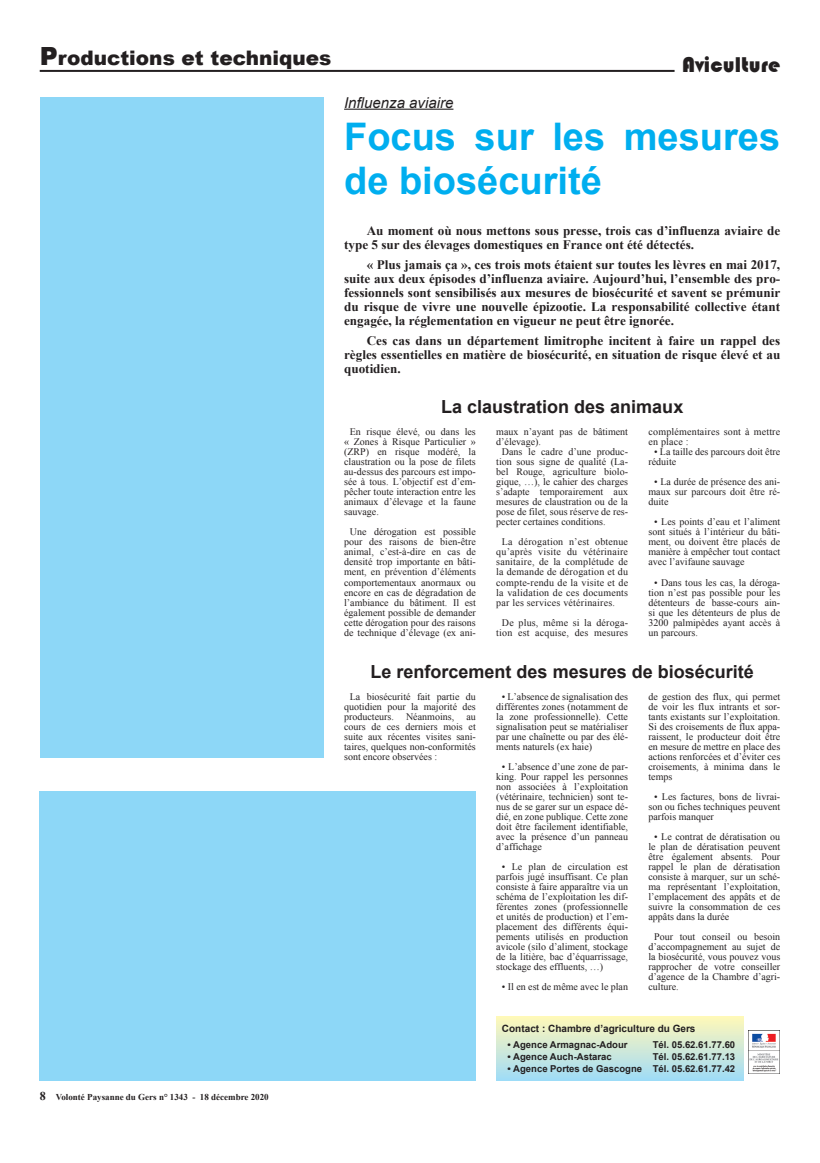
<style>
.page{position:relative;width:820px;height:1163px;background:#fff}
.page>*{position:absolute;margin:0;border:0;box-sizing:border-box;transform-origin:0 0}
.t1{font:700 38px/44px "Arial";color:#00aeef}
.t2{font:22px "Bauhaus 93";letter-spacing:.005em;color:#231f20}
.t3{font:900 20px "Arial";color:#231f20}
.t4{font:700 18px "Arial";color:#231f20}
.t5{font:italic 15px "Arial";color:#231f20}
.t6{font:700 13px/14px "Times New Roman";color:#231f20;text-align:justify}
.t7{font:10px/10px "Times New Roman";color:#231f20;text-align:justify}
.t8{font:10px/10px "Times New Roman";letter-spacing:.02em;color:#231f20;text-align:center}
.t9{font:700 10px "Arial";color:#231f20}
.t10{font:700 9.5px "Arial";color:#231f20}
.t11{font:700 9px "Times New Roman";color:#231f20}
.s1{font-size:25px}
.s2{font-size:12px}
</style>
<div class="page">
<hr style="left:40px;top:70px;width:634px;height:2px;background:#231f20">
<hr style="left:344px;top:109px;width:109px;height:1px;background:#231f20">
<div style="left:40px;top:791px;width:435px;height:289px;background:#8dd7f7"></div>
<img style="left:748px;top:1030px;width:31px;height:42px">
<div style="left:496px;top:1016px;width:247px;height:64px;background:linear-gradient(to bottom,#fff8b8,#a3dcf5)"></div>
<div style="left:40px;top:97px;width:283px;height:660px;background:#8dd7f7"></div>
<h3 class="t3" style="left:40px;top:43px;width:293px"><span class="s1">P</span>roductions et techniques</h3>
<h2 class="t2" style="left:682px;top:52px;width:99px">Aviculture</h2>
<h3 class="t5" style="left:344px;top:93px;width:111px">Influenza aviaire</h3>
<h1 class="t1" style="left:344px;top:115px;width:437px">Focus sur les mesures de biosécurité</h1>
<h3 class="t6" style="left:344px;top:223px;width:437px;text-indent:23px">Au moment où nous mettons sous presse, trois cas d’influenza aviaire de type 5 sur des élevages domestiques en France ont été détectés.</h3>
<p class="t6" style="left:344px;top:257px;width:437px;text-indent:23px">« Plus jamais ça », ces trois mots étaient sur toutes les lèvres en mai 2017, suite aux deux épisodes d’influenza aviaire. Aujourd’hui, l’ensemble des pro&shy;fessionnels sont sensibilisés aux mesures de biosécurité et savent se prémunir du risque de vivre une nouvelle épizootie. La responsabilité collective étant engagée, la réglementation en vigueur ne peut être ignorée.</p>
<h3 class="t6" style="left:344px;top:333px;width:437px;text-indent:23px">Ces cas dans un département limitrophe incitent à faire un rappel des règles essentielles en matière de biosécurité, en situation de risque élevé et au quotidien.</h3>
<h3 class="t4" style="left:441px;top:394px;width:244px">La claustration des animaux</h3>
<p class="t7" style="left:344px;top:427px;width:133px;text-indent:6px">En risque élevé, ou dans les « Zones à Risque Particulier » (ZRP) en risque modéré, la claustration ou la pose de filets au-dessus des parcours est impo&shy;sée à tous. L’objectif est d’em&shy;pêcher toute interaction entre les animaux d’élevage et la faune sauvage.</p>
<p class="t7" style="left:344px;top:527px;width:133px;text-align:center">Une dérogation est possible pour des raisons de bien-être animal, c’est-à-dire en cas de densité trop importante en bâti&shy;ment, en prévention d’éléments comportementaux anormaux ou encore en cas de dégradation de l’ambiance du bâtiment. Il est également possible de demander cette dérogation pour des raisons de technique d’élevage (ex ani-</p>
<p class="t8" style="left:648px;top:427px;width:133px;text-align:left">complémentaires sont à mettre en place :</p>
<p class="t7" style="left:648px;top:447px;width:133px;text-indent:6px">• La taille des parcours doit être réduite</p>
<p class="t7" style="left:648px;top:477px;width:133px;text-indent:6px">• La durée de présence des ani&shy;maux sur parcours doit être ré&shy;duite</p>
<p class="t7" style="left:648px;top:517px;width:133px;text-indent:6px">• Les points d’eau et l’aliment sont situés à l’intérieur du bâti&shy;ment, ou doivent être placés de manière à empêcher tout contact avec l’avifaune sauvage</p>
<p class="t7" style="left:648px;top:577px;width:133px;text-indent:6px">• Dans tous les cas, la déroga&shy;tion n’est pas possible pour les détenteurs de basse-cours ain&shy;si que les détenteurs de plus de 3200 palmipèdes ayant accès à un parcours.</p>
<h3 class="t4" style="left:370px;top:659px;width:385px">Le renforcement des mesures de biosécurité</h3>
<p class="t7" style="left:344px;top:691px;width:133px;text-indent:6px">La biosécurité fait partie du quotidien pour la majorité des producteurs. Néanmoins, au cours de ces derniers mois et suite aux récentes visites sani&shy;taires, quelques non-conformités sont encore observées :</p>
<p class="t7" style="left:496px;top:691px;width:133px;text-indent:6px">• L’absence de signalisation des différentes zones (notamment de la zone professionnelle). Cette signalisation peut se matérialiser par une chaînette ou par des élé&shy;ments naturels (ex haie)</p>
<p class="t7" style="left:496px;top:761px;width:133px;text-indent:6px">• L’absence d’une zone de par&shy;king. Pour rappel les personnes non associées à l’exploitation (vétérinaire, technicien) sont te&shy;nus de se garer sur un espace dé&shy;dié, en zone publique. Cette zone doit être facilement identifiable, avec la présence d’un panneau d’affichage</p>
<p class="t7" style="left:496px;top:861px;width:133px;text-indent:6px">• Le plan de circulation est parfois jugé insuffisant. Ce plan consiste à faire apparaître via un schéma de l’exploitation les dif&shy;férentes zones (professionnelle et unités de production) et l’em&shy;placement des différents équi&shy;pements utilisés en production avicole (silo d’aliment, stockage de la litière, bac d’équarrissage, stockage des effluents, …)</p>
<p class="t7" style="left:502px;top:981px;width:127px">• Il en est de même avec le plan</p>
<p class="t7" style="left:496px;top:427px;width:133px">maux n’ayant pas de bâtiment</p>
<p class="t7" style="left:496px;top:437px;width:46px">d’élevage).</p>
<p class="t7" style="left:502px;top:447px;width:127px">Dans le cadre d’une produc-</p>
<p class="t7" style="left:496px;top:457px;width:133px">tion sous signe de qualité (La-</p>
<p class="t7" style="left:496px;top:467px;width:133px">bel Rouge, agriculture biolo-</p>
<p class="t7" style="left:496px;top:477px;width:133px">gique, …), le cahier des charges</p>
<p class="t7" style="left:496px;top:487px;width:133px">s’adapte temporairement aux</p>
<p class="t7" style="left:496px;top:497px;width:133px">mesures de claustration ou de la</p>
<p class="t7" style="left:496px;top:507px;width:133px">pose de filet, sous réserve de res-</p>
<p class="t7" style="left:496px;top:517px;width:111px">pecter certaines conditions.</p>
<p class="t7" style="left:496px;top:537px;width:133px;text-indent:6px">La dérogation n’est obtenue qu’après visite du vétérinaire sanitaire, de la complétude de la demande de dérogation et du compte-rendu de la visite et de la validation de ces documents par les services vétérinaires.</p>
<p class="t8" style="left:496px;top:617px;width:133px">De plus, même si la déroga&shy;tion est acquise, des mesures</p>
<p class="t7" style="left:648px;top:691px;width:133px">de gestion des flux, qui permet de voir les flux intrants et sor&shy;tants existants sur l’exploitation.<br>Si des croisements de flux appa&shy;raissent, le producteur doit être en mesure de mettre en place des actions renforcées et d’éviter ces croisements, à minima dans le temps</p>
<p class="t7" style="left:648px;top:791px;width:133px;text-indent:6px">• Les factures, bons de livrai&shy;son ou fiches techniques peuvent parfois manquer</p>
<p class="t7" style="left:648px;top:831px;width:133px;text-indent:6px">• Le contrat de dératisation ou le plan de dératisation peuvent être également absents. Pour rappel le plan de dératisation consiste à marquer, sur un sché&shy;ma représentant l’exploitation, l’emplacement des appâts et de suivre la consommation de ces appâts dans la durée</p>
<p class="t7" style="left:648px;top:931px;width:133px;text-indent:6px">Pour tout conseil ou besoin d’accompagnement au sujet de la biosécurité, vous pouvez vous rapprocher de votre conseiller d’agence de la Chambre d’agri&shy;culture.</p>
<p class="t9" style="left:502px;top:1022px;width:195px">Contact : Chambre d’agriculture du Gers</p>
<p class="t10" style="left:507px;top:1038px;width:121px">• Agence Armagnac-Adour</p>
<p class="t10" style="left:652px;top:1038px;width:84px">Tél. 05.62.61.77.60</p>
<p class="t10" style="left:507px;top:1050px;width:105px">• Agence Auch-Astarac</p>
<p class="t10" style="left:652px;top:1050px;width:84px">Tél. 05.62.61.77.13</p>
<p class="t10" style="left:507px;top:1062px;width:229px">• Agence Portes de Gascogne Tél. 05.62.61.77.42</p>
<p class="t11" style="left:40px;top:1090px;width:230px"><span class="s2">8</span> Volonté Paysanne du Gers n° 1343 - 18 décembre 2020</p>
</div>
